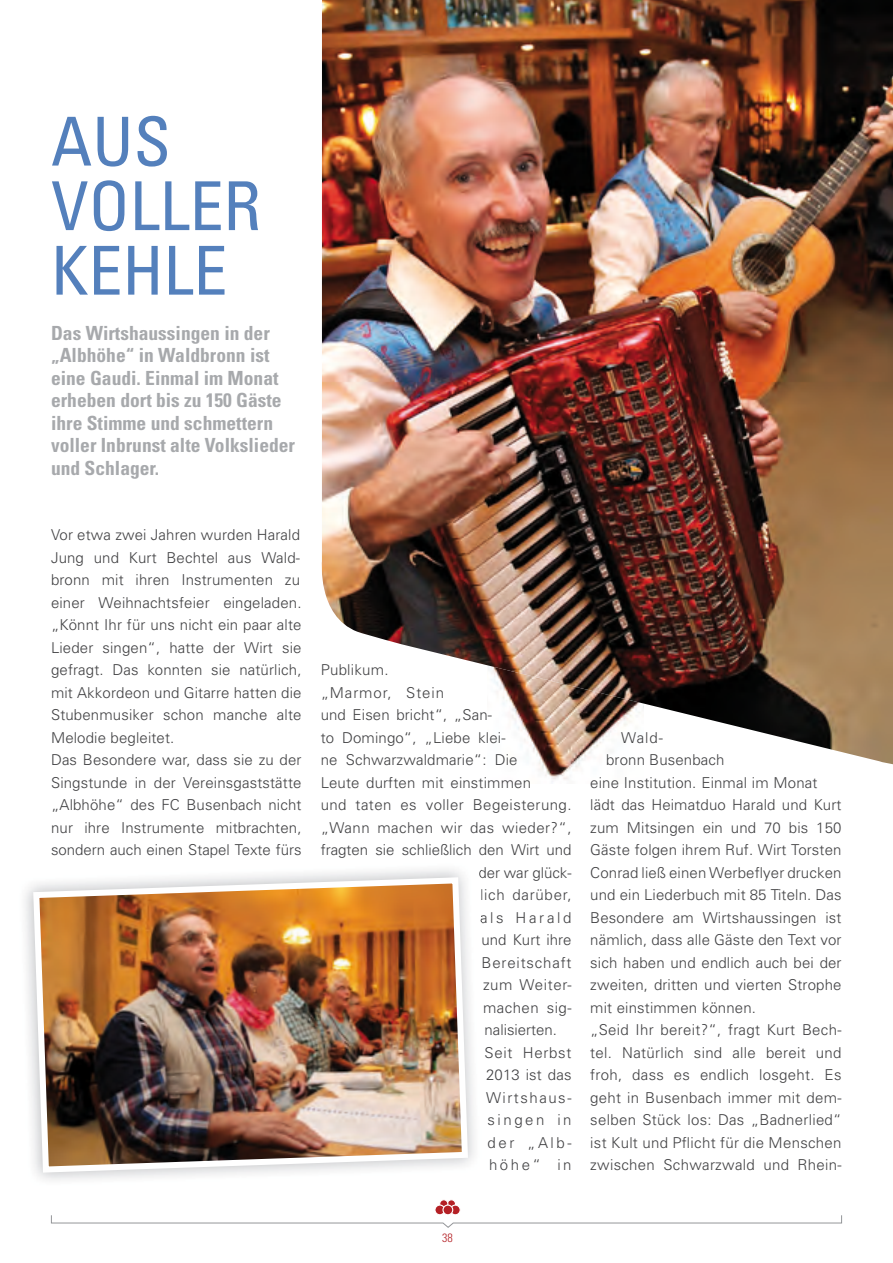
<style>
.page{position:relative;width:893px;height:1263px;background:#fff}
.page>*{position:absolute;margin:0;border:0;box-sizing:border-box;transform-origin:0 0}
.t1{font:condensed 67.5px/64.5px "Univers";color:#5480bc}
.t2{font:700 condensed 19.5px/22.5px "Univers";color:#a7a9ac}
.t3{font:300 15px/22.5px "Univers";letter-spacing:.01em;color:#414143}
.t4{font:300 15px "Univers";letter-spacing:.03em;color:#414143}
.t5{font:300 15px "Univers";letter-spacing:.05em;color:#414143}
.t6{font:300 15px "Univers";letter-spacing:.06em;color:#414143}
.t7{font:300 15px "Univers";letter-spacing:.055em;color:#414143}
.t8{font:300 15px "Univers";letter-spacing:.04em;color:#414143}
.t9{font:300 15px "Univers";letter-spacing:.1em;color:#414143}
.t10{font:300 15px "Univers";letter-spacing:.18em;color:#414143}
.t11{font:300 15px "Univers";letter-spacing:.17em;color:#414143}
.t12{font:300 condensed 12px "Univers";color:#b42025}
</style>
<div class="page">
<img style="left:538px;top:764px;width:42px;height:18px">
<svg style="left:447px;top:1200px;width:8px;height:8px"></svg>
<div style="left:447px;top:1199px;width:9px;height:9px;border:1px solid #fff;border-radius:50%"></div>
<div style="left:440px;top:1200px;width:8px;height:8px;background:#b42025;border-radius:50%"></div>
<div style="left:439px;top:1199px;width:9px;height:9px;border:1px solid #fff;border-radius:50%"></div>
<svg style="left:435px;top:1205px;width:10px;height:10px"></svg>
<div style="left:434px;top:1204px;width:11px;height:11px;border:1px solid #fff;border-radius:50%"></div>
<svg style="left:450px;top:1205px;width:10px;height:10px"></svg>
<div style="left:450px;top:1204px;width:11px;height:11px;border:1px solid #fff;border-radius:50%"></div>
<div style="left:443px;top:1205px;width:10px;height:10px;background:#b42025;border-radius:50%"></div>
<div style="left:442px;top:1204px;width:11px;height:11px;border:1px solid #fff;border-radius:50%"></div>
<svg style="left:51px;top:1214px;width:791px;height:14px"></svg>
<img style="left:322px;top:0;width:571px;height:764px">
<svg style="left:479px;top:870px;width:2px;height:8px"></svg>
<img style="left:30px;top:874px;width:441px;height:302px">
<h1 class="t1" style="left:51px;top:108px;width:211px">AUS<br>VOLLER<br>KEHLE</h1>
<h2 class="t2" style="left:51px;top:321px;width:246px">Das Wirtshaussingen in der „Albhöhe“ in Waldbronn ist eine Gaudi. Einmal im Monat erheben dort bis zu 150 Gäste ihre Stimme und schmettern voller Inbrunst alte Volkslieder und Schlager.</h2>
<p class="t3" style="left:51px;top:523px;width:252px">Vor etwa zwei Jahren wurden Harald Jung und Kurt Bechtel aus Wald&shy;bronn mit ihren Instrumenten zu einer Weihnachtsfeier eingeladen. „Könnt Ihr für uns nicht ein paar alte Lieder singen“, hatte der Wirt sie gefragt. Das konnten sie natürlich, mit Akkordeon und Gitarre hatten die Stubenmusiker schon manche alte Melodie begleitet.<br>Das Besondere war, dass sie zu der Singstunde in der Vereinsgaststätte „Albhöhe“ des FC Busenbach nicht nur ihre Instrumente mitbrachten, sondern auch einen Stapel Texte fürs</p>
<p class="t3" style="left:321px;top:658px;width:69px">Publikum.</p>
<p class="t6" style="left:321px;top:683px;width:125px">„Marmor, Stein</p>
<p class="t3" style="left:321px;top:703px;width:173px">und Eisen bricht“, „San-</p>
<p class="t3" style="left:321px;top:726px;width:186px">to Domingo“, „Liebe klei-</p>
<p class="t3" style="left:321px;top:748px;width:198px">ne Schwarzwaldmarie“: Die</p>
<p class="t3" style="left:321px;top:771px;width:212px">Leute durften mit einstimmen</p>
<p class="t4" style="left:321px;top:796px;width:252px">und taten es voller Begeisterung.</p>
<p class="t4" style="left:321px;top:818px;width:252px">„Wann machen wir das wieder?“,</p>
<p class="t3" style="left:321px;top:838px;width:252px">fragten sie schließlich den Wirt und</p>
<p class="t3" style="left:479px;top:861px;width:94px">der war glück-</p>
<p class="t5" style="left:480px;top:886px;width:93px">lich darüber,</p>
<p class="t10" style="left:480px;top:908px;width:93px">als Harald</p>
<p class="t3" style="left:482px;top:928px;width:91px">und Kurt ihre</p>
<p class="t7" style="left:482px;top:953px;width:91px">Bereitschaft</p>
<p class="t8" style="left:483px;top:976px;width:90px">zum Weiter-</p>
<p class="t4" style="left:483px;top:998px;width:90px">machen sig-</p>
<p class="t3" style="left:485px;top:1018px;width:74px">nalisierten.</p>
<p class="t5" style="left:485px;top:1043px;width:88px">Seit Herbst</p>
<p class="t3" style="left:486px;top:1063px;width:87px">2013 ist das</p>
<p class="t9" style="left:486px;top:1088px;width:87px">Wirtshaus-</p>
<p class="t11" style="left:488px;top:1111px;width:85px">singen in</p>
<p class="t3" style="left:488px;top:1131px;width:86px">der „Alb-</p>
<p class="t3" style="left:489px;top:1153px;width:84px">höhe“ in</p>
<p class="t3" style="left:621px;top:726px;width:43px">Wald-</p>
<p class="t3" style="left:606px;top:748px;width:120px">bronn Busenbach</p>
<p class="t3" style="left:590px;top:771px;width:229px">eine Institution. Einmal im Monat</p>
<p class="t3" style="left:590px;top:793px;width:253px">lädt das Heimatduo Harald und Kurt</p>
<p class="t3" style="left:590px;top:816px;width:253px">zum Mitsingen ein und 70 bis 150</p>
<p class="t3" style="left:590px;top:838px;width:253px">Gäste folgen ihrem Ruf. Wirt Torsten</p>
<p class="t3" style="left:590px;top:861px;width:253px">Conrad ließ einen Werbeflyer drucken</p>
<p class="t3" style="left:590px;top:883px;width:253px">und ein Liederbuch mit 85 Titeln. Das</p>
<p class="t3" style="left:590px;top:906px;width:253px">Besondere am Wirtshaussingen ist</p>
<p class="t3" style="left:590px;top:928px;width:253px">nämlich, dass alle Gäste den Text vor</p>
<p class="t3" style="left:590px;top:951px;width:253px">sich haben und endlich auch bei der</p>
<p class="t3" style="left:590px;top:973px;width:253px">zweiten, dritten und vierten Strophe</p>
<p class="t3" style="left:590px;top:996px;width:167px">mit einstimmen können.</p>
<p class="t3" style="left:590px;top:1018px;width:253px">„Seid Ihr bereit?“, fragt Kurt Bech-</p>
<p class="t3" style="left:590px;top:1041px;width:253px">tel. Natürlich sind alle bereit und</p>
<p class="t3" style="left:590px;top:1063px;width:253px">froh, dass es endlich losgeht. Es</p>
<p class="t3" style="left:590px;top:1086px;width:253px">geht in Busenbach immer mit dem-</p>
<p class="t3" style="left:590px;top:1108px;width:253px">selben Stück los: Das „Badnerlied“</p>
<p class="t3" style="left:590px;top:1131px;width:253px">ist Kult und Pflicht für die Menschen</p>
<p class="t3" style="left:590px;top:1153px;width:253px">zwischen Schwarzwald und Rhein-</p>
<p class="t12" style="left:442px;top:1231px;width:12px">38</p>
</div>
